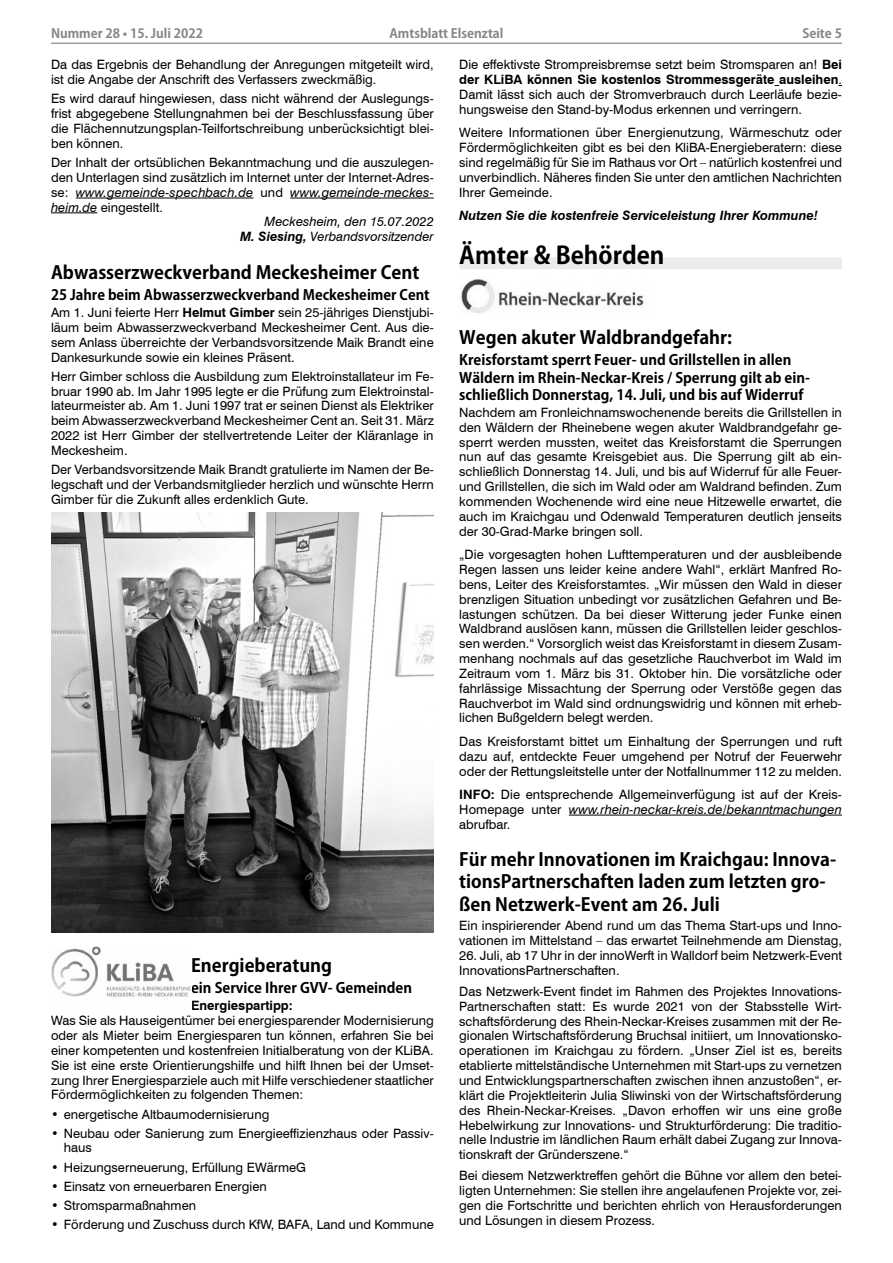
<style>
.page{position:relative;width:893px;height:1263px;background:#fff}
.page>*{position:absolute;margin:0;border:0;box-sizing:border-box;transform-origin:0 0}
.Überschrift_1_Kozuka{font:700 24px "Koz Go Pro";color:#000}
.Überschrift2_Kozuka{font:700 18px/22.5px "Koz Go Pro";color:#000}
.Überschrift_3_Kozuka{font:700 14.25px/17.2px "Koz Go Pro";color:#000}
.Fließtext_8_5{font:12.9px/14.9px "Swiss 721 BT";color:#000;text-align:justify}
.Fließtext_8_5-2{font:italic 12.9px "Swiss 721 BT";color:#000}
.Fließtext_8_5-3{font:italic 700 12.9px "Swiss 721 BT";color:#000}
.Fließtext_8_5-4{font:700 12.9px "Swiss 721 BT";color:#000}
.t1{font:700 12.75px "Koz Go Pro";color:#878787}
.s1{font-weight:700}
.s2{font-style:italic}
</style>
<div class="page">
<hr style="left:51px;top:43px;width:791px;height:1px;background:#9c9c9c">
<div style="left:459px;top:257px;width:383px;height:12px;background:#ececec"></div>
<hr style="left:569px;top:815px;width:273px;height:1px;background:#000">
<img style="left:461px;top:279px;width:183px;height:34px">
<hr style="left:76px;top:198px;width:177px;height:1px;background:#000">
<hr style="left:290px;top:198px;width:144px;height:1px;background:#000">
<hr style="left:51px;top:212px;width:46px;height:1px;background:#000">
<img style="left:51px;top:513px;width:383px;height:419px">
<img style="left:51px;top:946px;width:140px;height:51px">
<p class="t1" style="left:51px;top:25px;width:153px">Nummer 28 • 15. Juli 2022</p>
<p class="t1" style="left:389px;top:25px;width:116px">Amtsblatt Elsenztal</p>
<p class="t1" style="left:802px;top:25px;width:41px">Seite 5</p>
<p class="Fließtext_8_5" style="left:459px;top:57px;width:384px">Die effektivste Strompreisbremse setzt beim Stromsparen an! <span class="s1">Bei der KLiBA können Sie kostenlos Strommessgeräte ausleihen</span>.<br>Damit lässt sich auch der Stromverbrauch durch Leerläufe bezie&shy;hungsweise den Stand-by-Modus erkennen und verringern.</p>
<p class="Fließtext_8_5" style="left:459px;top:125px;width:384px">Weitere Informationen über Energienutzung, Wärmeschutz oder Fördermöglichkeiten gibt es bei den KliBA-Energieberatern: diese sind regelmäßig für Sie im Rathaus vor Ort – natürlich kostenfrei und unverbindlich. Näheres finden Sie unter den amtlichen Nachrichten Ihrer Gemeinde.</p>
<p class="Fließtext_8_5-3" style="left:459px;top:206px;width:360px">Nutzen Sie die kostenfreie Serviceleistung Ihrer Kommune!</p>
<p class="Überschrift_1_Kozuka" style="left:459px;top:239px;width:207px">Ämter &amp; Behörden</p>
<p class="Fließtext_8_5" style="left:51px;top:57px;width:384px">Da das Ergebnis der Behandlung der Anregungen mitgeteilt wird, ist die Angabe der Anschrift des Verfassers zweckmäßig.</p>
<p class="Fließtext_8_5" style="left:51px;top:91px;width:384px">Es wird darauf hingewiesen, dass nicht während der Auslegungs&shy;frist abgegebene Stellungnahmen bei der Beschlussfassung über die Flächennutzungsplan-Teilfortschreibung unberücksichtigt blei&shy;ben können.</p>
<p class="Fließtext_8_5" style="left:51px;top:154px;width:384px">Der Inhalt der ortsüblichen Bekanntmachung und die auszulegen&shy;den Unterlagen sind zusätzlich im Internet unter der Internet-Adres&shy;se: <span class="s2">www.gemeinde-spechbach.de</span> und <span class="s2">www.gemeinde-meckes&shy;heim.de</span> eingestellt.</p>
<p class="Fließtext_8_5-2" style="left:264px;top:213px;width:171px">Meckesheim, den 15.07.2022</p>
<p class="Fließtext_8_5-2" style="left:240px;top:228px;width:195px"><span class="s1">M. Siesing,</span> Verbandsvorsitzender</p>
<p class="Überschrift2_Kozuka" style="left:51px;top:262px;width:370px">Abwasserzweckverband Meckesheimer Cent</p>
<p class="Überschrift_3_Kozuka" style="left:51px;top:287px;width:380px">25 Jahre beim Abwasserzweckverband Meckesheimer Cent</p>
<p class="Fließtext_8_5" style="left:51px;top:305px;width:384px">Am 1. Juni feierte Herr <span class="s1">Helmut Gimber</span> sein 25-jähriges Dienstjubi&shy;läum beim Abwasserzweckverband Meckesheimer Cent. Aus die&shy;sem Anlass überreichte der Verbandsvorsitzende Maik Brandt eine Dankesurkunde sowie ein kleines Präsent.</p>
<p class="Fließtext_8_5" style="left:51px;top:368px;width:384px">Herr Gimber schloss die Ausbildung zum Elektroinstallateur im Fe&shy;bruar 1990 ab. Im Jahr 1995 legte er die Prüfung zum Elektroinstal&shy;lateurmeister ab. Am 1. Juni 1997 trat er seinen Dienst als Elektriker beim Abwasserzweckverband Meckesheimer Cent an. Seit 31. März 2022 ist Herr Gimber der stellvertretende Leiter der Kläranlage in Meckesheim.</p>
<p class="Fließtext_8_5" style="left:51px;top:462px;width:384px">Der Verbandsvorsitzende Maik Brandt gratulierte im Namen der Be&shy;legschaft und der Verbandsmitglieder herzlich und wünschte Herrn Gimber für die Zukunft alles erdenklich Gute.</p>
<p class="Überschrift2_Kozuka" style="left:459px;top:327px;width:274px">Wegen akuter Waldbrandgefahr:</p>
<p class="Überschrift_3_Kozuka" style="left:459px;top:352px;width:352px">Kreisforstamt sperrt Feuer- und Grillstellen in allen<br>Wäldern im Rhein-Neckar-Kreis / Sperrung gilt ab ein&shy;schließlich Donnerstag, 14. Juli, und bis auf Widerruf</p>
<p class="Fließtext_8_5" style="left:459px;top:404px;width:384px">Nachdem am Fronleichnamswochenende bereits die Grillstellen in den Wäldern der Rheinebene wegen akuter Waldbrandgefahr ge&shy;sperrt werden mussten, weitet das Kreisforstamt die Sperrungen nun auf das gesamte Kreisgebiet aus. Die Sperrung gilt ab ein&shy;schließlich Donnerstag 14. Juli, und bis auf Widerruf für alle Feuer&shy;und Grillstellen, die sich im Wald oder am Waldrand befinden. Zum kommenden Wochenende wird eine neue Hitzewelle erwartet, die auch im Kraichgau und Odenwald Temperaturen deutlich jenseits der 30-Grad-Marke bringen soll.</p>
<p class="Fließtext_8_5" style="left:459px;top:547px;width:384px">„Die vorgesagten hohen Lufttemperaturen und der ausbleibende Regen lassen uns leider keine andere Wahl“, erklärt Manfred Ro&shy;bens, Leiter des Kreisforstamtes. „Wir müssen den Wald in dieser brenzligen Situation unbedingt vor zusätzlichen Gefahren und Be&shy;lastungen schützen. Da bei dieser Witterung jeder Funke einen Waldbrand auslösen kann, müssen die Grillstellen leider geschlos&shy;sen werden.“ Vorsorglich weist das Kreisforstamt in diesem Zusam&shy;menhang nochmals auf das gesetzliche Rauchverbot im Wald im Zeitraum vom 1. März bis 31. Oktober hin. Die vorsätzliche oder fahrlässige Missachtung der Sperrung oder Verstöße gegen das Rauchverbot im Wald sind ordnungswidrig und können mit erheb&shy;lichen Bußgeldern belegt werden.</p>
<p class="Fließtext_8_5" style="left:459px;top:733px;width:384px">Das Kreisforstamt bittet um Einhaltung der Sperrungen und ruft dazu auf, entdeckte Feuer umgehend per Notruf der Feuerwehr oder der Rettungsleitstelle unter der Notfallnummer 112 zu melden.</p>
<p class="Fließtext_8_5" style="left:459px;top:786px;width:384px"><span class="s1">INFO:</span> Die entsprechende Allgemeinverfügung ist auf der Kreis-Homepage unter <span class="s2">www.rhein-neckar-kreis.de/bekanntmachungen </span>abrufbar.</p>
<p class="Überschrift2_Kozuka" style="left:459px;top:849px;width:378px">Für mehr Innovationen im Kraichgau: Innova&shy;tionsPartnerschaften laden zum letzten gro&shy;ßen Netzwerk-Event am 26. Juli</p>
<p class="Fließtext_8_5" style="left:459px;top:917px;width:384px">Ein inspirierender Abend rund um das Thema Start-ups und Inno&shy;vationen im Mittelstand – das erwartet Teilnehmende am Dienstag,</p>
<p class="Fließtext_8_5" style="left:459px;top:947px;width:384px">26. Juli, ab 17 Uhr in der innoWerft in Walldorf beim Netzwerk-Event<br>InnovationsPartnerschaften.</p>
<p class="Fließtext_8_5" style="left:459px;top:983px;width:384px">Das Netzwerk-Event findet im Rahmen des Projektes Innovations-Partnerschaften statt: Es wurde 2021 von der Stabsstelle Wirt&shy;schaftsförderung des Rhein-Neckar-Kreises zusammen mit der Re&shy;gionalen Wirtschaftsförderung Bruchsal initiiert, um Innovationsko&shy;operationen im Kraichgau zu fördern. „Unser Ziel ist es, bereits etablierte mittelständische Unternehmen mit Start-ups zu vernetzen und Entwicklungspartnerschaften zwischen ihnen anzustoßen“, er&shy;klärt die Projektleiterin Julia Sliwinski von der Wirtschaftsförderung des Rhein-Neckar-Kreises. „Davon erhoffen wir uns eine große Hebelwirkung zur Innovations- und Strukturförderung: Die traditio&shy;nelle Industrie im ländlichen Raum erhält dabei Zugang zur Innova&shy;tionskraft der Gründerszene.“</p>
<p class="Fließtext_8_5" style="left:459px;top:1168px;width:384px">Bei diesem Netzwerktreffen gehört die Bühne vor allem den betei&shy;ligten Unternehmen: Sie stellen ihre angelaufenen Projekte vor, zei&shy;gen die Fortschritte und berichten ehrlich von Herausforderungen und Lösungen in diesem Prozess.</p>
<p class="Überschrift2_Kozuka" style="left:191px;top:955px;width:142px">Energieberatung</p>
<p class="Überschrift_3_Kozuka" style="left:191px;top:980px;width:222px">ein Service Ihrer GVV- Gemeinden</p>
<p class="Fließtext_8_5-4" style="left:191px;top:997px;width:103px">Energiespartipp:</p>
<p class="Fließtext_8_5" style="left:51px;top:1013px;width:384px">Was Sie als Hauseigentümer bei energiesparender Modernisierung oder als Mieter beim Energiesparen tun können, erfahren Sie bei einer kompetenten und kostenfreien Initialberatung von der KLiBA.<br>Sie ist eine erste Orientierungshilfe und hilft Ihnen bei der Umset&shy;zung Ihrer Energiesparziele auch mit Hilfe verschiedener staatlicher Fördermöglichkeiten zu folgenden Themen:</p>
<p class="Fließtext_8_5" style="left:51px;top:1106px;width:220px">• energetische Altbaumodernisierung</p>
<p class="Fließtext_8_5" style="left:64px;top:1125px;width:371px;text-indent:-13px">• Neubau oder Sanierung zum Energieeffizienzhaus oder Passiv&shy;haus</p>
<p class="Fließtext_8_5" style="left:51px;top:1159px;width:256px">• Heizungserneuerung, Erfüllung EWärmeG</p>
<p class="Fließtext_8_5" style="left:51px;top:1178px;width:217px">• Einsatz von erneuerbaren Energien</p>
<p class="Fließtext_8_5" style="left:51px;top:1197px;width:147px">• Stromsparmaßnahmen</p>
<p class="Fließtext_8_5" style="left:51px;top:1216px;width:384px">• Förderung und Zuschuss durch KfW, BAFA, Land und Kommune</p>
</div>
